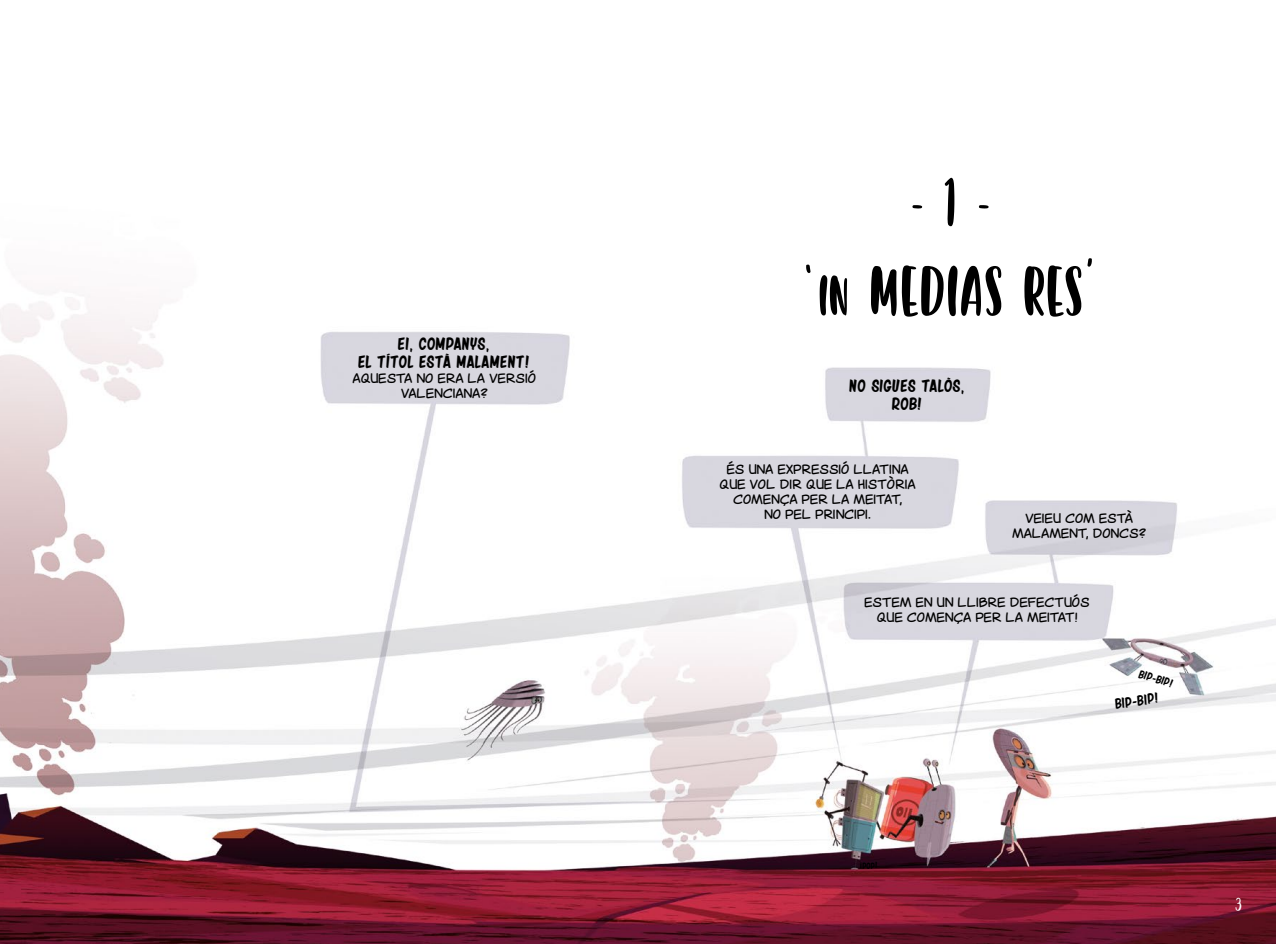
<style>
.page{position:relative;width:1276px;height:944px;background:#fff}
.page>*{position:absolute;margin:0;border:0;box-sizing:border-box;transform-origin:0 0}
.capítol_TEXT{font:90px "Earth Quest";letter-spacing:-.025em;color:#000}
.capitol_NUM{font:90px "Earth Quest";color:#000}
.t1{font:24px "Earth Quest";color:#fff}
.ONOMATOPEIA{font:18px/18px "fridaynight";color:#000;text-align:center}
.ONOMATOPEIA-2{font:15px "fridaynight";color:#000}
.BAFARADA{font:13.5px/15px "Canted Comic";color:#000;text-align:center}
.ONOMATOPEIA-3{font:12px "fridaynight";color:#000}
.ONOMATOPEIA-4{font:9px "fridaynight";color:#000}
.s1{font-size:72px}
</style>
<div class="page">
<img style="left:0;top:264px;width:1276px;height:680px">
<svg style="left:806px;top:265px;width:4px;height:8px"></svg>
<svg style="left:860px;top:862px;width:2px;height:6px"></svg>
<p class="ONOMATOPEIA" style="left:358px;top:337px;width:173px">EI, COMPANYS,<br>EL TÍTOL ESTÀ MALAMENT!</p>
<p class="BAFARADA" style="left:352px;top:369px;width:185px">AQUESTA NO ERA LA VERSIÓ<br>VALENCIANA?</p>
<p class="capitol_NUM" style="left:908px;top:168px;width:86px">- 1 -</p>
<p class="capítol_TEXT" style="left:817px;top:257px;width:279px"><span class="s1">IN</span> MEDIAS RES'</p>
<p class="ONOMATOPEIA" style="left:849px;top:379px;width:117px">NO SIGUES TALÒS,<br>ROB!</p>
<p class="BAFARADA" style="left:719px;top:460px;width:198px">ÉS UNA EXPRESSIÓ LLATINA<br>QUE VOL DIR QUE LA HISTÒRIA<br>COMENÇA PER LA MEITAT,<br>NO PEL PRINCIPI.</p>
<p class="BAFARADA" style="left:1012px;top:509px;width:135px">VEIEU COM ESTÀ<br>MALAMENT, DONCS?</p>
<p class="BAFARADA" style="left:864px;top:593px;width:227px">ESTEM EN UN LLIBRE DEFECTUÓS<br>QUE COMENÇA PER LA MEITAT!</p>
<p class="ONOMATOPEIA-3" style="left:1141px;top:668px;width:37px;rotate:16deg">BIP-BIP!</p>
<p class="ONOMATOPEIA-2" style="left:1114px;top:696px;width:45px;rotate:-8deg">BIP-BIP!</p>
<p class="ONOMATOPEIA-4" style="left:862px;top:861px;width:17px;rotate:-4deg">POP!</p>
<h2 class="t1" style="left:1235px;top:895px;width:8px">3</h2>
</div>
